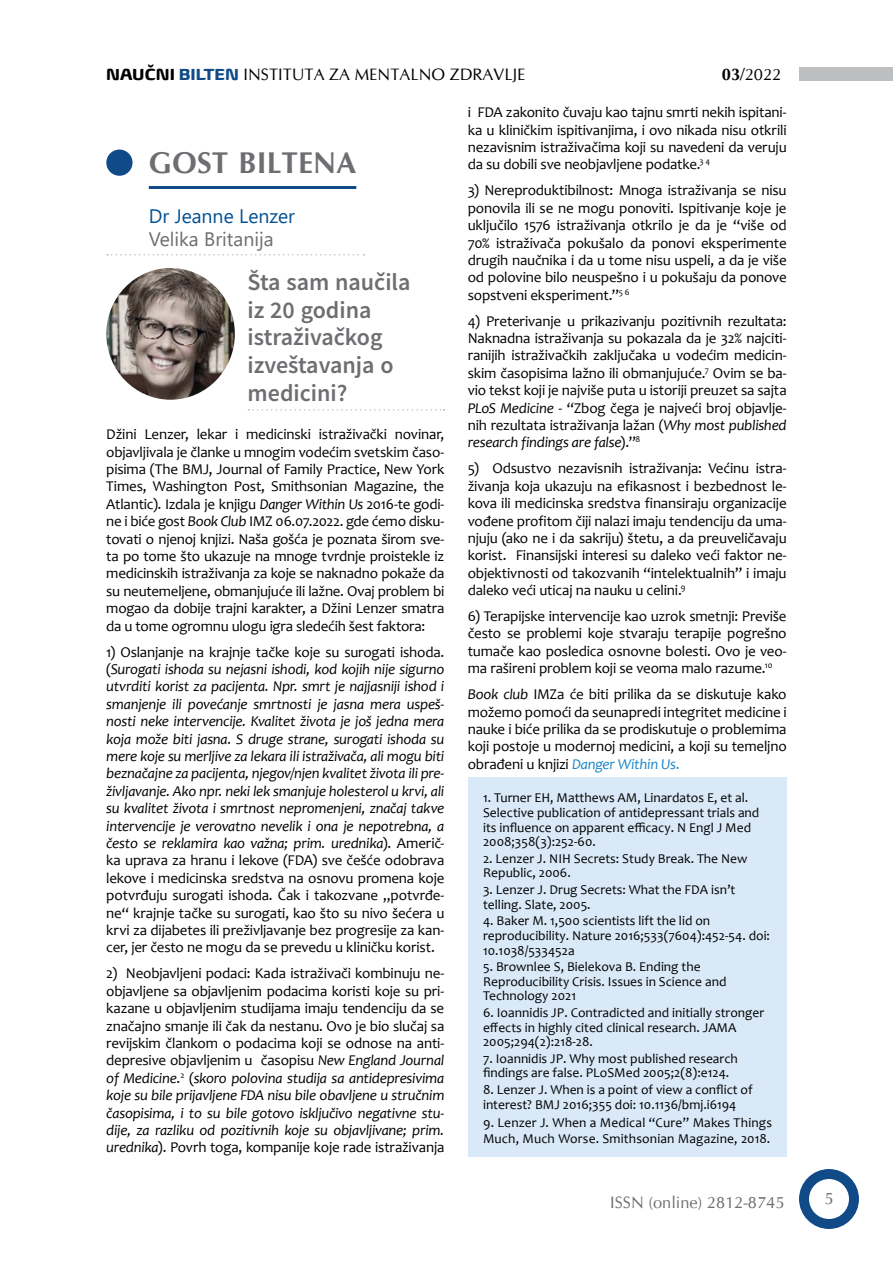
<style>
.page{position:relative;width:893px;height:1263px;background:#fff}
.page>*{position:absolute;margin:0;border:0;box-sizing:border-box;transform-origin:0 0}
.Naslov{font:700 30px "CG Omega";color:#6d6e71}
.Podnaslov{font:600 24px/27.6px "Source Sans Pro";color:#6d6e71}
.Podnaslov-2{font:19.5px/22.5px "Segoe Pro";color:#6d6e71}
.t1{font:16.5px "CG Omega";color:#000}
.t2{font:16.5px "CG Omega";color:#6d6e71}
.Body_-_1{font:15px/17.4px "Candara";letter-spacing:-.015em;color:#000;text-align:justify}
.Body_-_1-2{font:italic 15px/17.4px "Candara";letter-spacing:-.015em;color:#000;text-align:justify}
.Body_text{font:13.5px/14.5px "Candara";color:#000}
.s1{font-family:"Biome W04";font-weight:700}
.s2{font-family:"Biome W04";font-weight:700;color:#104b88}
.s3{font-weight:700}
.s4{color:#035193}
.s5{font-style:italic}
.s6{font-style:normal}
.s7{font-style:italic;color:#1885c7}
.s8{color:#1885c7}
</style>
<div class="page">
<div style="left:799px;top:1169px;width:60px;height:60px;background:#104b88;border-radius:50%"></div>
<div style="left:809px;top:1179px;width:40px;height:40px;background:#fff;border-radius:50%"></div>
<div style="left:799px;top:67px;width:94px;height:14px;background:#bcbec0"></div>
<div style="left:468px;top:777px;width:319px;height:380px;background:#d9e9f7"></div>
<hr style="left:149px;top:186px;width:207px;height:3px;background:#104b88">
<div style="left:106px;top:150px;width:27px;height:26px;background:#104b88;border-radius:50%"></div>
<svg style="left:248px;top:409px;width:197px;height:2px"></svg>
<img style="left:106px;top:268px;width:129px;height:132px">
<svg style="left:107px;top:254px;width:258px;height:1px"></svg>
<p class="t1" style="left:106px;top:65px;width:421px"><span class="s1">NAUČNI</span> <span class="s2">BILTEN</span> INSTITUTA ZA MENTALNO ZDRAVLJE</p>
<p class="t1" style="left:722px;top:65px;width:61px"><span class="s3">03</span>/2022</p>
<p class="Naslov" style="left:149px;top:144px;width:209px">GOST BILTENA</p>
<p class="Podnaslov-2" style="left:149px;top:204px;width:148px"><span class="s4">Dr Jeanne Lenzer<br></span>Velika Britanija</p>
<p class="Podnaslov" style="left:248px;top:268px;width:164px">Šta sam naučila iz 20 godina istraživačkog izveštavanja o medicini?</p>
<p class="Body_-_1" style="left:106px;top:426px;width:340px">Džini Lenzer, lekar i medicinski istraživački novinar, objavljivala je članke u mnogim vodećim svetskim časo&shy;pisima (The BMJ, Journal of Family Practice, New York Times, Washington Post, Smithsonian Magazine, the Atlantic)<span class="s5">.</span> Izdala je knjigu <span class="s5">Danger Within Us</span> 2016-te godi&shy;ne i biće gost <span class="s5">Book Club</span> IMZ 06.07.2022. gde ćemo disku&shy;tovati o njenoj knjizi. Naša gošća je poznata širom sve&shy;ta po tome što ukazuje na mnoge tvrdnje proistekle iz medicinskih istraživanja za koje se naknadno pokaže da su neutemeljene, obmanjujuće ili lažne. Ovaj problem bi mogao da dobije trajni karakter, a Džini Lenzer smatra da u tome ogromnu ulogu igra sledećih šest faktora:</p>
<p class="Body_-_1-2" style="left:106px;top:643px;width:340px"><span class="s6">1) Oslanjanje na krajnje tačke koje su surogati ishoda. (</span>Surogati ishoda su nejasni ishodi, kod kojih nije sigurno utvrditi korist za pacijenta. Npr. smrt je najjasniji ishod i smanjenje ili povećanje smrtnosti je jasna mera uspeš&shy;nosti neke intervencije. Kvalitet života je još jedna mera koja može biti jasna. S druge strane, surogati ishoda su mere koje su merljive za lekara ili istraživača, ali mogu biti beznačajne za pacijenta, njegov/njen kvalitet života ili pre&shy;življavanje. Ako npr. neki lek smanjuje holesterol u krvi, ali su kvalitet života i smrtnost nepromenjeni, značaj takve intervencije je verovatno nevelik i ona je nepotrebna, a često se reklamira kao važna; prim. urednika<span class="s6">). Američ&shy;ka uprava za hranu i lekove (FDA) sve češće odobrava lekove i medicinska sredstva na osnovu promena koje potvrđuju surogati ishoda. Čak i takozvane „potvrđe&shy;ne“ krajnje tačke su surogati, kao što su nivo šećera u krvi za dijabetes ili preživljavanje bez progresije za kan&shy;cer, jer često ne mogu da se prevedu u kliničku korist.</span></p>
<p class="Body_-_1" style="left:106px;top:965px;width:340px">2) Neobjavljeni podaci: Kada istraživači kombinuju ne&shy;objavljene sa objavljenim podacima koristi koje su pri&shy;kazane u objavljenim studijama imaju tendenciju da se značajno smanje ili čak da nestanu. Ovo je bio slučaj sa revijskim člankom o podacima koji se odnose na anti&shy;depresive objavljenim u časopisu <span class="s5">New England Journal of Medicine</span>.<sup>2</sup> (<span class="s5">skoro polovina studija sa antidepresivima koje su bile prijavljene FDA nisu bile obavljene u stručnim časopisima, i to su bile gotovo isključivo negativne stu&shy;dije, za razliku od pozitivnih koje su objavljivane; prim. urednika</span>). Povrh toga, kompanije koje rade istraživanja</p>
<p class="Body_-_1" style="left:468px;top:104px;width:320px">i FDA zakonito čuvaju kao tajnu smrti nekih ispitani&shy;ka u kliničkim ispitivanjima, i ovo nikada nisu otkrili nezavisnim istraživačima koji su navedeni da veruju da su dobili sve neobjavljene podatke.<sup>3</sup> <sup>4</sup></p>
<p class="Body_-_1" style="left:468px;top:182px;width:320px">3) Nereproduktibilnost: Mnoga istraživanja se nisu ponovila ili se ne mogu ponoviti. Ispitivanje koje je uključilo 1576 istraživanja otkrilo je da je “više od 70% istraživača pokušalo da ponovi eksperimente drugih naučnika i da u tome nisu uspeli, a da je više od polovine bilo neuspešno i u pokušaju da ponove sopstveni eksperiment.”<sup>5</sup> <sup>6</sup></p>
<p class="Body_-_1" style="left:468px;top:312px;width:320px">4) Preterivanje u prikazivanju pozitivnih rezultata:<br>Naknadna istraživanja su pokazala da je 32% najciti&shy;ranijih istraživačkih zaključaka u vodećim medicin&shy;skim časopisima lažno ili obmanjujuće.<sup>7</sup> Ovim se ba&shy;vio tekst koji je najviše puta u istoriji preuzet sa sajta <span class="s5">PLoS Medicine</span> - “Zbog čega je najveći broj objavlje&shy;nih rezultata istraživanja lažan (<span class="s5">Why most published research findings are false</span>).”<sup>8</sup></p>
<p class="Body_-_1" style="left:468px;top:460px;width:320px">5) Odsustvo nezavisnih istraživanja: Većinu istra&shy;živanja koja ukazuju na efikasnost i bezbednost le&shy;kova ili medicinska sredstva finansiraju organizacije vođene profitom čiji nalazi imaju tendenciju da uma&shy;njuju (ako ne i da sakriju) štetu, a da preuveličavaju korist. Finansijski interesi su daleko veći faktor ne&shy;objektivnosti od takozvanih “intelektualnih” i imaju daleko veći uticaj na nauku u celini.<sup>9</sup></p>
<p class="Body_-_1" style="left:468px;top:607px;width:320px">6) Terapijske intervencije kao uzrok smetnji: Previše često se problemi koje stvaraju terapije pogrešno tumače kao posledica osnovne bolesti. Ovo je veo&shy;ma rašireni problem koji se veoma malo razume.<sup>10</sup></p>
<p class="Body_-_1" style="left:468px;top:686px;width:320px"><span class="s5">Book club</span> IMZa će biti prilika da se diskutuje kako možemo pomoći da seunapredi integritet medicine i nauke i biće prilika da se prodiskutuje o problemima koji postoje u modernoj medicini, a koji su temeljno obrađeni u knjizi <span class="s7">Danger Within Us</span><span class="s8">.</span></p>
<p class="Body_text" style="left:483px;top:791px;width:278px">1. Turner EH, Matthews AM, Linardatos E, et al.<br>Selective publication of antidepressant trials and its influence on apparent efficacy. N Engl J Med 2008;358(3):252-60.</p>
<p class="Body_text" style="left:483px;top:851px;width:266px">2. Lenzer J. NIH Secrets: Study Break. The New<br>Republic, 2006.</p>
<p class="Body_text" style="left:483px;top:882px;width:254px">3. Lenzer J. Drug Secrets: What the FDA isn’t telling. Slate, 2005.</p>
<p class="Body_text" style="left:483px;top:914px;width:288px">4. Baker M. 1,500 scientists lift the lid on reproducibility. Nature 2016;533(7604):452-54. doi:<br>10.1038/533452a</p>
<p class="Body_text" style="left:483px;top:959px;width:245px">5. Brownlee S, Bielekova B. Ending the<br>Reproducibility Crisis. Issues in Science and<br>Technology 2021</p>
<p class="Body_text" style="left:483px;top:1005px;width:283px">6. Ioannidis JP. Contradicted and initially stronger effects in highly cited clinical research. JAMA<br>2005;294(2):218-28.</p>
<p class="Body_text" style="left:483px;top:1051px;width:256px">7. Ioannidis JP. Why most published research findings are false. PLoSMed 2005;2(8):e124.</p>
<p class="Body_text" style="left:483px;top:1082px;width:271px">8. Lenzer J. When is a point of view a conflict of interest? BMJ 2016;355 doi: 10.1136/bmj.i6194</p>
<p class="Body_text" style="left:483px;top:1114px;width:291px;line-height:15.9px">9. Lenzer J. When a Medical “Cure” Makes Things<br>Much, Much Worse. Smithsonian Magazine, 2018.</p>
<p class="t2" style="left:610px;top:1193px;width:176px">ISSN (online) 2812-8745</p>
<p class="t2" style="left:824px;top:1188px;width:11px">5</p>
</div>
